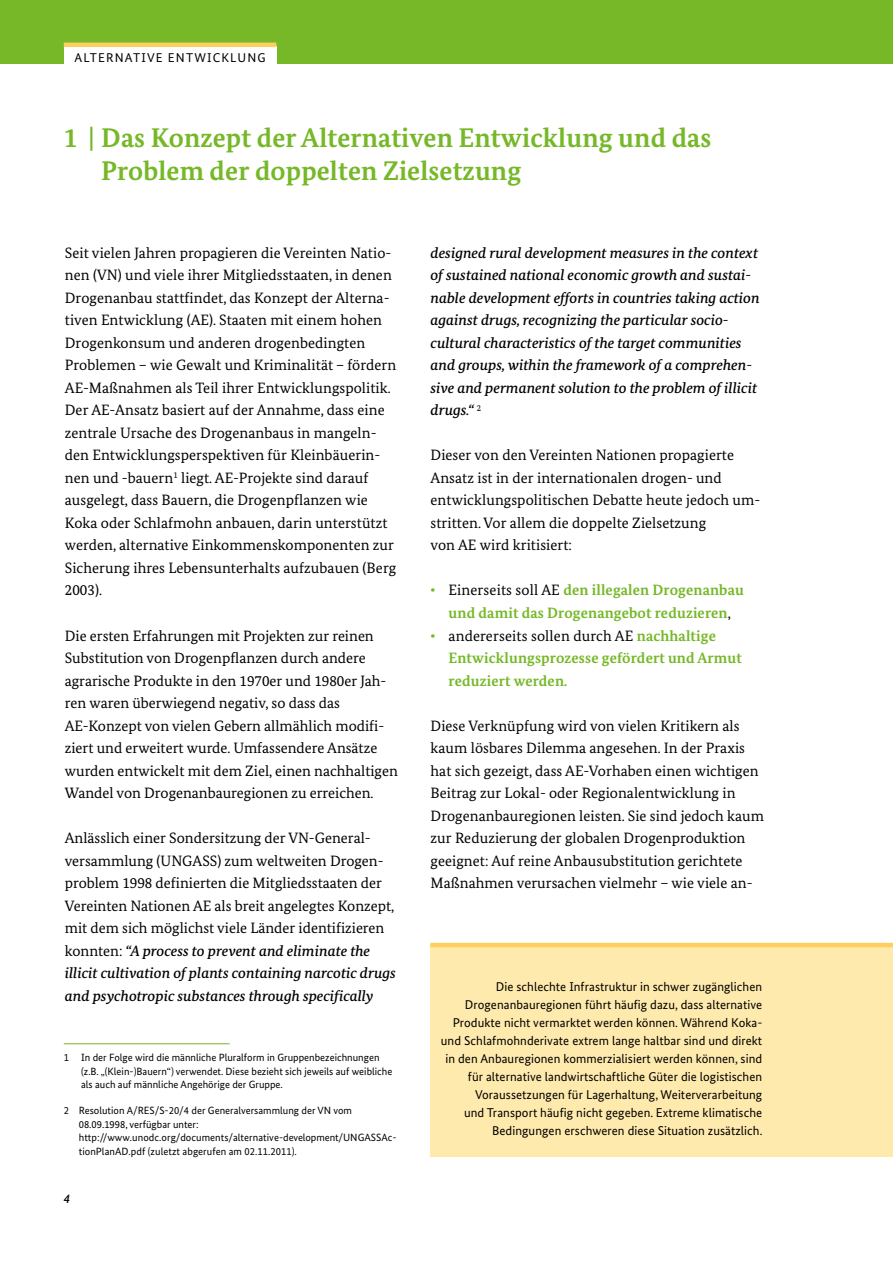
<style>
.page{position:relative;width:893px;height:1263px;background:#fff}
.page>*{position:absolute;margin:0;border:0;box-sizing:border-box;transform-origin:0 0}
.t1{font:700 27px/33px "Bundes Serif";letter-spacing:.005em;color:#76b828}
.t2{font:15px/22.5px "Bundes Serif";letter-spacing:.005em;color:#000}
.t3{font:italic 500 15px/22.5px "Bundes Serif";color:#000}
.t4{font:700 15px/22.5px "Bundes Serif";letter-spacing:.01em;color:#76b828;text-align:center}
.t5{font:12.75px/18px "Bundes Sans";letter-spacing:.005em;color:#000;text-align:right}
.t6{font:12.75px "Bundes Sans";letter-spacing:.09em;color:#000}
.t7{font:italic 500 12.75px "Bundes Sans";color:#000}
.t8{font:10.5px/13.5px "Bundes Sans";color:#000}
.s1{font-weight:500;font-style:italic}
.s2{font-weight:400;color:#000}
</style>
<div class="page">
<div style="left:0;top:0;width:893px;height:63px;background:#76b828"></div>
<div style="left:430px;top:944px;width:463px;height:213px;background:#ffeaad"></div>
<hr style="left:430px;top:943px;width:463px;height:4px;background:#fece60">
<div style="left:64px;top:46px;width:212px;height:23px;background:#fff"></div>
<hr style="left:64px;top:43px;width:212px;height:4px;background:#fece60">
<hr style="left:64px;top:1043px;width:166px;height:1px;background:#76b828">
<p class="t6" style="left:74px;top:50px;width:191px">alternative Entwicklung</p>
<h1 class="t1" style="left:101px;top:121px;width:612px;text-indent:-38px">1 | Das Konzept der Alternativen Entwicklung und das<br>Problem der doppelten Zielsetzung</h1>
<p class="t2" style="left:65px;top:241px;width:333px">Seit vielen Jahren propagieren die Vereinten Natio&shy;nen (VN) und viele ihrer Mitgliedsstaaten, in denen Drogenanbau stattfindet, das Konzept der Alterna&shy;tiven Entwicklung (AE). Staaten mit einem hohen Drogenkonsum und anderen drogenbedingten Problemen – wie Gewalt und Kriminalität – fördern AE-Maßnahmen als Teil ihrer Entwicklungspolitik.<br>Der AE-Ansatz basiert auf der Annahme, dass eine zentrale Ursache des Drogenanbaus in mangeln&shy;den Entwicklungsperspektiven für Kleinbäuerin&shy;nen und -bauern<sup>1</sup> liegt. AE-Projekte sind darauf ausgelegt, dass Bauern, die Drogenpflanzen wie Koka oder Schlafmohn anbauen, darin unterstützt werden, alternative Einkommenskomponenten zur Sicherung ihres Lebensunterhalts aufzubauen (Berg 2003).</p>
<p class="t2" style="left:65px;top:624px;width:335px">Die ersten Erfahrungen mit Projekten zur reinen Substitution von Drogenpflanzen durch andere agrarische Produkte in den 1970er und 1980er Jah&shy;ren waren überwiegend negativ, so dass das AE-Konzept von vielen Gebern allmählich modifi&shy;ziert und erweitert wurde. Umfassendere Ansätze wurden entwickelt mit dem Ziel, einen nachhaltigen Wandel von Drogenanbauregionen zu erreichen.</p>
<p class="t2" style="left:65px;top:826px;width:333px">Anlässlich einer Sondersitzung der VN-General&shy;versammlung (UNGASS) zum weltweiten Drogen&shy;problem 1998 definierten die Mitgliedsstaaten der Vereinten Nationen AE als breit angelegtes Konzept, mit dem sich möglichst viele Länder identifizieren konnten: <span class="s1">“A process to prevent and eliminate the illicit cultivation of plants containing narcotic drugs and psychotropic substances through specifically</span></p>
<p class="t8" style="left:81px;top:1051px;width:313px;text-indent:-17px">1 In der Folge wird die männliche Pluralform in Gruppenbezeichnungen (z.B. „(Klein-)Bauern“) verwendet. Diese bezieht sich jeweils auf weibliche als auch auf männliche Angehörige der Gruppe.</p>
<p class="t8" style="left:79px;top:1104px;width:319px;text-indent:-15px">2 Resolution A/RES/S-20/4 der Generalversammlung der VN vom 08.09.1998, verfügbar unter: http://www.unodc.org/documents/alternative-development/UN GASSAc&shy;tionPlanAD.pdf (zuletzt abgerufen am 02.11.2011).</p>
<p class="t7" style="left:64px;top:1191px;width:8px">4</p>
<p class="t3" style="left:431px;top:241px;width:331px">designed rural development measures in the context of sustained national economic growth and sustai&shy;nable development efforts in countries taking action against drugs, recognizing the particular socio&shy;cultural characteristics of the target communities and groups, within the framework of a comprehen&shy;sive and permanent solution to the problem of illicit drugs.“ <sup>2</sup></p>
<p class="t2" style="left:431px;top:444px;width:331px">Dieser von den Vereinten Nationen propagierte Ansatz ist in der internationalen drogen- und entwicklungspolitischen Debatte heute jedoch um&shy;stritten. Vor allem die doppelte Zielsetzung<br>von AE wird kritisiert:</p>
<p class="t4" style="left:431px;top:579px;width:315px">• <span class="s2">Einerseits soll AE</span> den illegalen Drogenanbau und damit das Drogenangebot reduzieren<span class="s2">,</span></p>
<p class="t4" style="left:449px;top:624px;width:295px;text-align:left;text-indent:-18px">• <span class="s2">andererseits sollen durch AE</span> nachhaltige<br>Entwicklungsprozesse gefördert und Armut reduziert werden.</p>
<p class="t2" style="left:431px;top:714px;width:335px">Diese Verknüpfung wird von vielen Kritikern als kaum lösbares Dilemma angesehen. In der Praxis hat sich gezeigt, dass AE-Vorhaben einen wichtigen Beitrag zur Lokal- oder Regionalentwicklung in Drogenanbauregionen leisten. Sie sind jedoch kaum zur Reduzierung der globalen Drogenproduktion geeignet: Auf reine Anbausubstitution gerichtete Maßnahmen verursachen vielmehr – wie viele an-</p>
<p class="t5" style="left:441px;top:978px;width:323px">Die schlechte Infrastruktur in schwer zugänglichen Drogenanbauregionen führt häufig dazu, dass alternative Produkte nicht vermarktet werden können. Während Koka&shy;und Schlafmohnderivate extrem lange haltbar sind und direkt in den Anbauregionen kommerzialisiert werden können, sind für alternative landwirtschaftliche Güter die logistischen Voraussetzungen für Lagerhaltung, Weiterverarbeitung<br>und Transport häufig nicht gegeben. Extreme klimatische Bedingungen erschweren diese Situation zusätzlich.</p>
</div>
